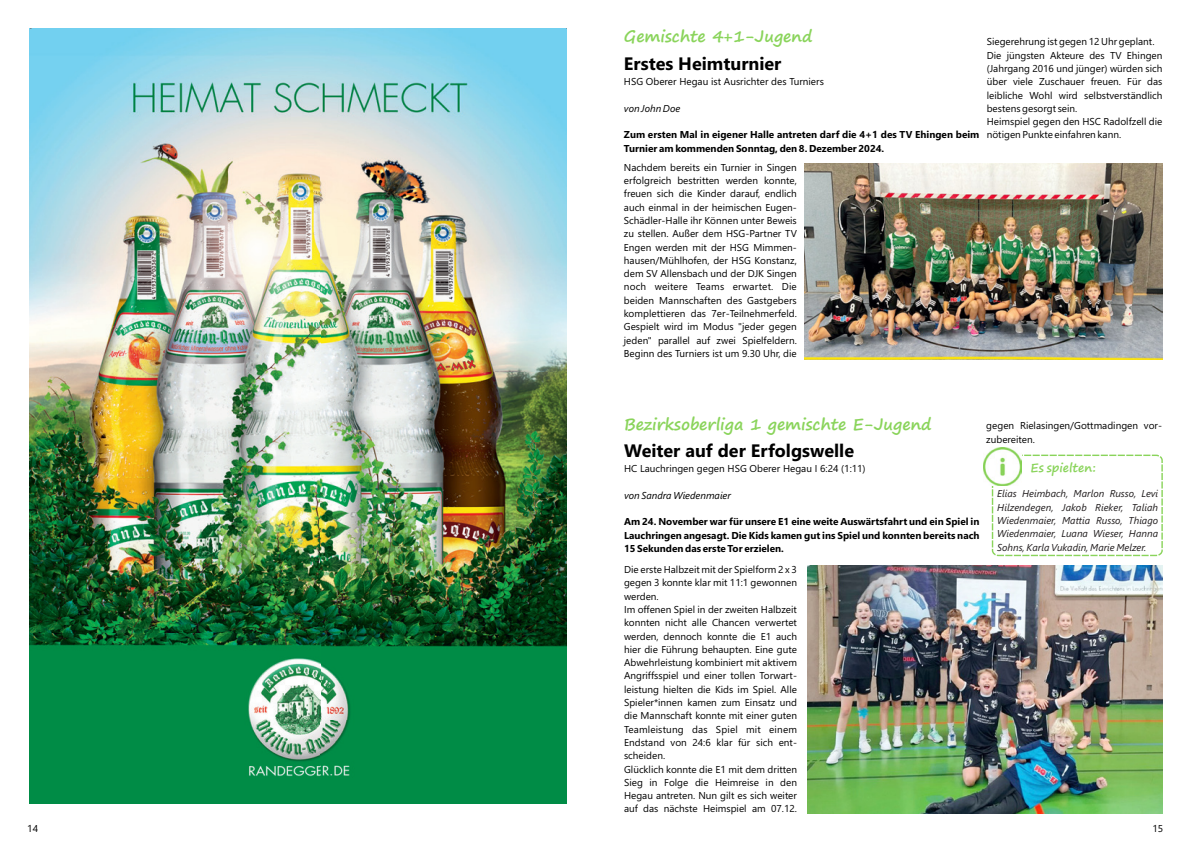
<style>
.page{position:relative;width:1191px;height:842px;background:#fff}
.page>*{position:absolute;margin:0;border:0;box-sizing:border-box;transform-origin:0 0}
.t1{font:700 18px "Segoe UI";color:#000}
.t2{font:700 16px "Segoe Print";color:#8ad45b}
.t3{font:700 12px "Segoe Print";color:#8ad45b}
.t4{font:10px/13.3px "Segoe UI";color:#000;text-align:justify}
.t5{font:700 10px/13.3px "Segoe UI";color:#000}
.t6{font:italic 10px/13.3px "Segoe UI";color:#231f20;text-align:justify}
.t7{font:italic 10px "Segoe UI";color:#000}
</style>
<div class="page">
<img style="left:29px;top:28px;width:538px;height:776px">
<hr style="left:30px;top:9px;width:2px;height:20px;background:#fff">
<svg style="left:991px;top:454px;width:172px;height:103px"></svg>
<img style="left:984px;top:448px;width:37px;height:37px">
<img style="left:804px;top:163px;width:358px;height:196px">
<img style="left:807px;top:565px;width:355px;height:248px">
<h2 class="t2" style="left:624px;top:22px;width:190px">Gemischte 4+1-Jugend</h2>
<h1 class="t1" style="left:624px;top:46px;width:159px">Erstes Heimturnier</h1>
<p class="t4" style="left:624px;top:74px;width:201px">HSG Oberer Hegau ist Ausrichter des Turniers</p>
<p class="t7" style="left:624px;top:99px;width:58px">von John Doe</p>
<p class="t5" style="left:624px;top:127px;width:357px">Zum ersten Mal in eigener Halle antreten darf die 4+1 des TV Ehingen beim<br>Turnier am kommenden Sonntag, den 8. Dezember 2024.</p>
<p class="t4" style="left:624px;top:160px;width:174px">Nachdem bereits ein Turnier in Singen erfolgreich bestritten werden konnte, freuen sich die Kinder darauf, endlich auch einmal in der heimischen Eugen-Schädler-Halle ihr Können unter Beweis zu stellen. Außer dem HSG-Partner TV Engen werden mit der HSG Mimmen&shy;hausen/Mühlhofen, der HSG Konstanz, dem SV Allensbach und der DJK Singen noch weitere Teams erwartet. Die beiden Mannschaften des Gastgebers komplettieren das 7er-Teilnehmerfeld.<br>Gespielt wird im Modus "jeder gegen jeden" parallel auf zwei Spielfeldern.<br>Beginn des Turniers ist um 9.30 Uhr, die</p>
<p class="t4" style="left:986px;top:34px;width:169px">Siegerehrung ist gegen 12 Uhr geplant.</p>
<p class="t4" style="left:986px;top:48px;width:177px">Die jüngsten Akteure des TV Ehingen (Jahrgang 2016 und jünger) würden sich über viele Zuschauer freuen. Für das leibliche Wohl wird selbstverständlich bestens gesorgt sein.</p>
<p class="t4" style="left:986px;top:114px;width:177px">Heimspiel gegen den HSC Radolfzell die nötigen Punkte einfahren kann.</p>
<h2 class="t2" style="left:624px;top:409px;width:309px">Bezirksoberliga 1 gemischte E-Jugend</h2>
<p class="t4" style="left:624px;top:461px;width:243px">HC Lauchringen gegen HSG Oberer Hegau I 6:24 (1:11)</p>
<p class="t4" style="left:986px;top:418px;width:177px">gegen Rielasingen/Gottmadingen vor&shy;zubereiten.</p>
<h1 class="t1" style="left:624px;top:434px;width:231px">Weiter auf der Erfolgswelle</h1>
<p class="t7" style="left:624px;top:486px;width:108px">von Sandra Wiedenmaier</p>
<p class="t3" style="left:1030px;top:456px;width:67px">Es spielten:</p>
<p class="t6" style="left:997px;top:485px;width:162px">Elias Heimbach, Marlon Russo, Levi Hilzendegen, Jakob Rieker, Taliah Wiedenmaier, Mattia Russo, Thiago Wiedenmaier, Luana Wieser, Hanna Sohns, Karla Vukadin, Marie Melzer.</p>
<p class="t5" style="left:624px;top:514px;width:357px;text-align:justify">Am 24. November war für unsere E1 eine weite Auswärtsfahrt und ein Spiel in Lauchringen angesagt. Die Kids kamen gut ins Spiel und konnten bereits nach 15 Sekunden das erste Tor erzielen.</p>
<p class="t4" style="left:624px;top:562px;width:174px">Die erste Halbzeit mit der Spielform 2 x 3 gegen 3 konnte klar mit 11:1 gewonnen werden.</p>
<p class="t4" style="left:624px;top:602px;width:174px">Im offenen Spiel in der zweiten Halbzeit konnten nicht alle Chancen verwertet werden, dennoch konnte die E1 auch hier die Führung behaupten. Eine gute Abwehrleistung kombiniert mit aktivem Angriffsspiel und einer tollen Torwart&shy;leistung hielten die Kids im Spiel. Alle Spieler*innen kamen zum Einsatz und die Mannschaft konnte mit einer guten Teamleistung das Spiel mit einem Endstand von 24:6 klar für sich ent&shy;scheiden.</p>
<p class="t4" style="left:624px;top:761px;width:174px">Glücklich konnte die E1 mit dem dritten Sieg in Folge die Heimreise in den Hegau antreten. Nun gilt es sich weiter auf das nächste Heimspiel am 07.12.</p>
<p class="t4" style="left:27px;top:821px;width:12px">14</p>
<p class="t4" style="left:1152px;top:821px;width:12px">15</p>
</div>
